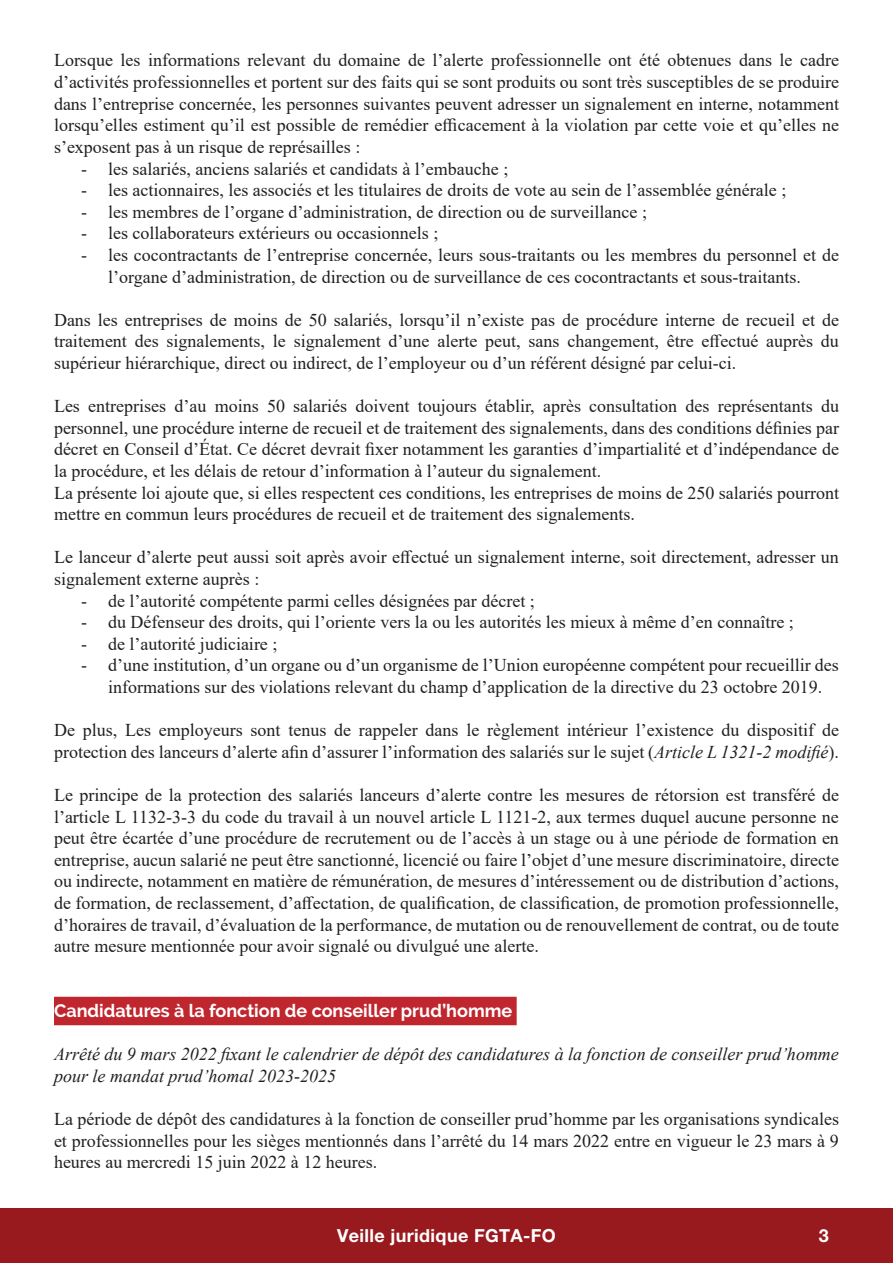
<style>
.page{position:relative;width:893px;height:1263px;background:#fff}
.page>*{position:absolute;margin:0;border:0;box-sizing:border-box;transform-origin:0 0}
.t1{font:18px/21.6px "Times New Roman";color:#231f20;text-align:justify}
.t2{font:italic 18px/21.6px "Times New Roman";color:#231f20}
.titre_texte{font:700 18px "Raleway";color:#fff}
.t3{font:700 18px "Helvetica Neue LT Pro";letter-spacing:.02em;color:#fff}
.s1{font-style:italic}
</style>
<div class="page">
<div style="left:0;top:1209px;width:893px;height:54px;background:#981a1e"></div>
<div style="left:54px;top:997px;width:463px;height:28px;background:#c0262d"></div>
<p class="t1" style="left:54px;top:49px;width:786px">Lorsque les informations relevant du domaine de l’alerte professionnelle ont été obtenues dans le cadre d’activités professionnelles et portent sur des faits qui se sont produits ou sont très susceptibles de se produire dans l’entreprise concernée, les personnes suivantes peuvent adresser un signalement en interne, notamment lorsqu’elles estiment qu’il est possible de remédier efficacement à la violation par cette voie et qu’elles ne s’exposent pas à un risque de représailles :</p>
<p class="t1" style="left:81px;top:157px;width:429px">- les salariés, anciens salariés et candidats à l’embauche ;</p>
<p class="t1" style="left:81px;top:179px;width:707px">- les actionnaires, les associés et les titulaires de droits de vote au sein de l’assemblée générale ;</p>
<p class="t1" style="left:81px;top:200px;width:568px">- les membres de l’organe d’administration, de direction ou de surveillance ;</p>
<p class="t1" style="left:81px;top:222px;width:359px">- les collaborateurs extérieurs ou occasionnels ;</p>
<p class="t1" style="left:108px;top:243px;width:732px;text-indent:-27px">- les cocontractants de l’entreprise concernée, leurs sous-traitants ou les membres du personnel et de l’organe d’administration, de direction ou de surveillance de ces cocontractants et sous-traitants.</p>
<p class="t1" style="left:54px;top:308px;width:786px">Dans les entreprises de moins de 50 salariés, lorsqu’il n’existe pas de procédure interne de recueil et de traitement des signalements, le signalement d’une alerte peut, sans changement, être effectué auprès du supérieur hiérarchique, direct ou indirect, de l’employeur ou d’un référent désigné par celui-ci.</p>
<p class="t1" style="left:54px;top:395px;width:786px">Les entreprises d’au moins 50 salariés doivent toujours établir, après consultation des représentants du personnel, une procédure interne de recueil et de traitement des signalements, dans des conditions définies par décret en Conseil d’État. Ce décret devrait fixer notamment les garanties d’impartialité et d’indépendance de la procédure, et les délais de retour d’information à l’auteur du signalement.</p>
<p class="t1" style="left:54px;top:481px;width:786px">La présente loi ajoute que, si elles respectent ces conditions, les entreprises de moins de 250 salariés pourront mettre en commun leurs procédures de recueil et de traitement des signalements.</p>
<p class="t1" style="left:54px;top:546px;width:786px">Le lanceur d’alerte peut aussi soit après avoir effectué un signalement interne, soit directement, adresser un signalement externe auprès :</p>
<p class="t1" style="left:81px;top:589px;width:455px">- de l’autorité compétente parmi celles désignées par décret ;</p>
<p class="t1" style="left:81px;top:611px;width:714px">- du Défenseur des droits, qui l’oriente vers la ou les autorités les mieux à même d’en connaître ;</p>
<p class="t1" style="left:81px;top:632px;width:198px">- de l’autorité judiciaire ;</p>
<p class="t1" style="left:81px;top:654px;width:759px;text-align:center">- d’une institution, d’un organe ou d’un organisme de l’Union européenne compétent pour recueillir des informations sur des violations relevant du champ d’application de la directive du 23 octobre 2019.</p>
<p class="t1" style="left:54px;top:719px;width:786px">De plus, Les employeurs sont tenus de rappeler dans le règlement intérieur l’existence du dispositif de protection des lanceurs d’alerte afin d’assurer l’information des salariés sur le sujet (<span class="s1">Article L 1321-2 modifié</span>).</p>
<p class="t1" style="left:54px;top:783px;width:786px">Le principe de la protection des salariés lanceurs d’alerte contre les mesures de rétorsion est transféré de l’article L 1132-3-3 du code du travail à un nouvel article L 1121-2, aux termes duquel aucune personne ne peut être écartée d’une procédure de recrutement ou de l’accès à un stage ou à une période de formation en entreprise, aucun salarié ne peut être sanctionné, licencié ou faire l’objet d’une mesure discriminatoire, directe ou indirecte, notamment en matière de rémunération, de mesures d’intéressement ou de distribution d’actions, de formation, de reclassement, d’affectation, de qualification, de classification, de promotion professionnelle, d’horaires de travail, d’évaluation de la performance, de mutation ou de renouvellement de contrat, ou de toute autre mesure mentionnée pour avoir signalé ou divulgué une alerte.</p>
<p class="titre_texte" style="left:54px;top:1000px;width:460px">Candidatures à la fonction de conseiller prud’homme</p>
<p class="t2" style="left:54px;top:1043px;width:786px">Arrêté du 9 mars 2022 fixant le calendrier de dépôt des candidatures à la fonction de conseiller prud’homme pour le mandat prud’homal 2023-2025</p>
<p class="t1" style="left:54px;top:1107px;width:786px">La période de dépôt des candidatures à la fonction de conseiller prud’homme par les organisations syndicales et professionnelles pour les sièges mentionnés dans l’arrêté du 14 mars 2022 entre en vigueur le 23 mars à 9 heures au mercredi 15 juin 2022 à 12 heures.</p>
<p class="t3" style="left:337px;top:1225px;width:220px">Veille juridique FGTA-FO</p>
<p class="t3" style="left:819px;top:1225px;width:12px">3</p>
</div>
